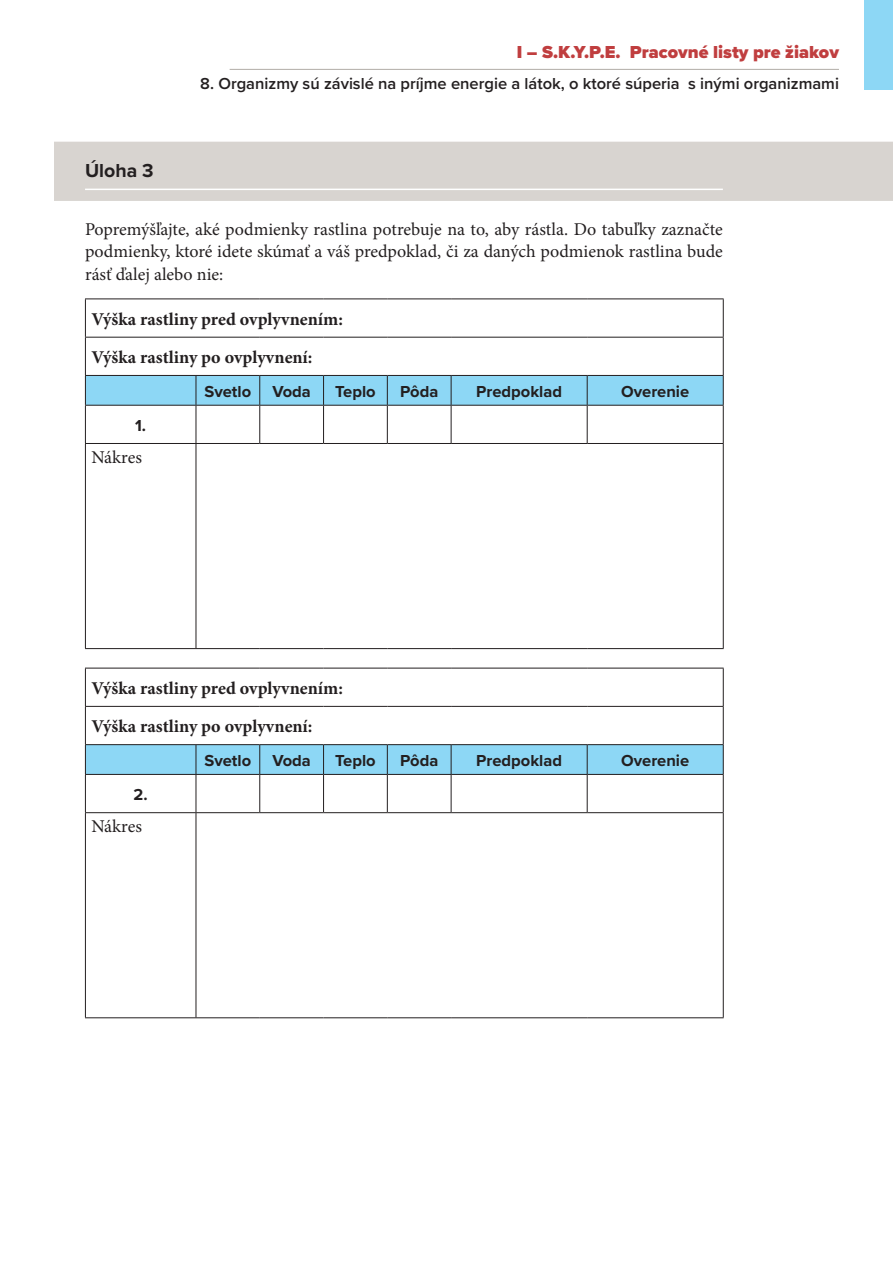
<style>
.page{position:relative;width:893px;height:1263px;background:#fff}
.page>*{position:absolute;margin:0;border:0;box-sizing:border-box;transform-origin:0 0}
.t1{font:700 19.5px "Proxima Nova";color:#231f20}
.t2{font:18px/22.5px "Minion Pro";color:#231f20;text-align:justify}
.t3{font:700 18px/38.2px "Minion Pro";color:#231f20}
.t4{font:900 18px "Proxima Nova";color:#c03e3f}
.t5{font:700 16.5px "Proxima Nova";color:#231f20}
.t6{font:600 16.5px "Proxima Nova";color:#231f20}
</style>
<div class="page">
<hr style="left:230px;top:69px;width:609px;height:1px;background:#b1ada7">
<div style="left:864px;top:0;width:29px;height:89px;background:#8dd7f5"></div>
<div style="left:54px;top:142px;width:839px;height:59px;background:#d8d4d0"></div>
<hr style="left:85px;top:189px;width:638px;height:1px;background:#fff">
<hr style="left:85px;top:298px;width:111px;height:1px;background:#231f20">
<hr style="left:85px;top:299px;width:1px;height:38px;background:#231f20">
<hr style="left:196px;top:298px;width:64px;height:1px;background:#231f20">
<hr style="left:260px;top:298px;width:64px;height:1px;background:#231f20">
<hr style="left:324px;top:298px;width:63px;height:1px;background:#231f20">
<hr style="left:387px;top:298px;width:64px;height:1px;background:#231f20">
<hr style="left:451px;top:298px;width:136px;height:1px;background:#231f20">
<hr style="left:587px;top:298px;width:137px;height:1px;background:#231f20">
<hr style="left:723px;top:299px;width:1px;height:38px;background:#231f20">
<hr style="left:85px;top:337px;width:111px;height:1px;background:#231f20">
<hr style="left:85px;top:338px;width:1px;height:37px;background:#231f20">
<hr style="left:196px;top:337px;width:64px;height:1px;background:#231f20">
<hr style="left:260px;top:337px;width:64px;height:1px;background:#231f20">
<hr style="left:324px;top:337px;width:63px;height:1px;background:#231f20">
<hr style="left:387px;top:337px;width:64px;height:1px;background:#231f20">
<hr style="left:451px;top:337px;width:136px;height:1px;background:#231f20">
<hr style="left:587px;top:337px;width:137px;height:1px;background:#231f20">
<hr style="left:723px;top:338px;width:1px;height:37px;background:#231f20">
<svg style="left:85px;top:375px;width:639px;height:30px;background:#87cde9"></svg>
<hr style="left:85px;top:405px;width:111px;height:1px;background:#231f20">
<hr style="left:85px;top:406px;width:1px;height:37px;background:#231f20">
<hr style="left:196px;top:405px;width:64px;height:1px;background:#231f20">
<hr style="left:196px;top:406px;width:1px;height:37px;background:#231f20">
<hr style="left:260px;top:405px;width:64px;height:1px;background:#231f20">
<hr style="left:259px;top:406px;width:1px;height:37px;background:#231f20">
<hr style="left:324px;top:405px;width:63px;height:1px;background:#231f20">
<hr style="left:323px;top:406px;width:1px;height:37px;background:#231f20">
<hr style="left:387px;top:405px;width:64px;height:1px;background:#231f20">
<hr style="left:387px;top:406px;width:1px;height:37px;background:#231f20">
<hr style="left:451px;top:405px;width:136px;height:1px;background:#231f20">
<hr style="left:451px;top:406px;width:1px;height:37px;background:#231f20">
<hr style="left:587px;top:405px;width:137px;height:1px;background:#231f20">
<hr style="left:587px;top:406px;width:1px;height:37px;background:#231f20">
<hr style="left:723px;top:406px;width:1px;height:37px;background:#231f20">
<hr style="left:85px;top:443px;width:111px;height:1px;background:#231f20">
<hr style="left:85px;top:444px;width:1px;height:204px;background:#231f20">
<hr style="left:196px;top:443px;width:64px;height:1px;background:#231f20">
<hr style="left:196px;top:444px;width:1px;height:204px;background:#231f20">
<hr style="left:260px;top:443px;width:64px;height:1px;background:#231f20">
<hr style="left:324px;top:443px;width:63px;height:1px;background:#231f20">
<hr style="left:387px;top:443px;width:64px;height:1px;background:#231f20">
<hr style="left:451px;top:443px;width:136px;height:1px;background:#231f20">
<hr style="left:587px;top:443px;width:137px;height:1px;background:#231f20">
<hr style="left:723px;top:444px;width:1px;height:204px;background:#231f20">
<hr style="left:85px;top:648px;width:111px;height:1px;background:#231f20">
<hr style="left:196px;top:648px;width:64px;height:1px;background:#231f20">
<hr style="left:260px;top:648px;width:64px;height:1px;background:#231f20">
<hr style="left:324px;top:648px;width:63px;height:1px;background:#231f20">
<hr style="left:387px;top:648px;width:64px;height:1px;background:#231f20">
<hr style="left:451px;top:648px;width:136px;height:1px;background:#231f20">
<hr style="left:587px;top:648px;width:137px;height:1px;background:#231f20">
<hr style="left:85px;top:668px;width:111px;height:1px;background:#231f20">
<hr style="left:85px;top:668px;width:1px;height:38px;background:#231f20">
<hr style="left:196px;top:668px;width:64px;height:1px;background:#231f20">
<hr style="left:260px;top:668px;width:64px;height:1px;background:#231f20">
<hr style="left:324px;top:668px;width:63px;height:1px;background:#231f20">
<hr style="left:387px;top:668px;width:64px;height:1px;background:#231f20">
<hr style="left:451px;top:668px;width:136px;height:1px;background:#231f20">
<hr style="left:587px;top:668px;width:137px;height:1px;background:#231f20">
<hr style="left:723px;top:668px;width:1px;height:38px;background:#231f20">
<hr style="left:85px;top:706px;width:111px;height:1px;background:#231f20">
<hr style="left:85px;top:707px;width:1px;height:37px;background:#231f20">
<hr style="left:196px;top:706px;width:64px;height:1px;background:#231f20">
<hr style="left:260px;top:706px;width:64px;height:1px;background:#231f20">
<hr style="left:324px;top:706px;width:63px;height:1px;background:#231f20">
<hr style="left:387px;top:706px;width:64px;height:1px;background:#231f20">
<hr style="left:451px;top:706px;width:136px;height:1px;background:#231f20">
<hr style="left:587px;top:706px;width:137px;height:1px;background:#231f20">
<hr style="left:723px;top:707px;width:1px;height:37px;background:#231f20">
<hr style="left:85px;top:744px;width:111px;height:1px;background:#231f20">
<hr style="left:196px;top:744px;width:64px;height:1px;background:#231f20">
<hr style="left:260px;top:744px;width:64px;height:1px;background:#231f20">
<hr style="left:324px;top:744px;width:63px;height:1px;background:#231f20">
<hr style="left:387px;top:744px;width:64px;height:1px;background:#231f20">
<hr style="left:451px;top:744px;width:136px;height:1px;background:#231f20">
<hr style="left:587px;top:744px;width:137px;height:1px;background:#231f20">
<svg style="left:85px;top:745px;width:639px;height:29px;background:#8ad3f0"></svg>
<hr style="left:85px;top:774px;width:111px;height:1px;background:#231f20">
<hr style="left:85px;top:775px;width:1px;height:37px;background:#231f20">
<hr style="left:196px;top:774px;width:64px;height:1px;background:#231f20">
<hr style="left:196px;top:775px;width:1px;height:37px;background:#231f20">
<hr style="left:260px;top:774px;width:64px;height:1px;background:#231f20">
<hr style="left:259px;top:775px;width:1px;height:37px;background:#231f20">
<hr style="left:324px;top:774px;width:63px;height:1px;background:#231f20">
<hr style="left:323px;top:775px;width:1px;height:37px;background:#231f20">
<hr style="left:387px;top:774px;width:64px;height:1px;background:#231f20">
<hr style="left:387px;top:775px;width:1px;height:37px;background:#231f20">
<hr style="left:451px;top:774px;width:136px;height:1px;background:#231f20">
<hr style="left:451px;top:775px;width:1px;height:37px;background:#231f20">
<hr style="left:587px;top:774px;width:137px;height:1px;background:#231f20">
<hr style="left:587px;top:775px;width:1px;height:37px;background:#231f20">
<hr style="left:723px;top:775px;width:1px;height:37px;background:#231f20">
<hr style="left:85px;top:812px;width:111px;height:1px;background:#231f20">
<hr style="left:85px;top:813px;width:1px;height:204px;background:#231f20">
<hr style="left:196px;top:812px;width:64px;height:1px;background:#231f20">
<hr style="left:196px;top:813px;width:1px;height:204px;background:#231f20">
<hr style="left:260px;top:812px;width:64px;height:1px;background:#231f20">
<hr style="left:324px;top:812px;width:63px;height:1px;background:#231f20">
<hr style="left:387px;top:812px;width:64px;height:1px;background:#231f20">
<hr style="left:451px;top:812px;width:136px;height:1px;background:#231f20">
<hr style="left:587px;top:812px;width:137px;height:1px;background:#231f20">
<hr style="left:723px;top:813px;width:1px;height:204px;background:#231f20">
<hr style="left:85px;top:1017px;width:111px;height:1px;background:#231f20">
<hr style="left:196px;top:1017px;width:64px;height:1px;background:#231f20">
<hr style="left:260px;top:1017px;width:64px;height:1px;background:#231f20">
<hr style="left:324px;top:1017px;width:63px;height:1px;background:#231f20">
<hr style="left:387px;top:1017px;width:64px;height:1px;background:#231f20">
<hr style="left:451px;top:1017px;width:136px;height:1px;background:#231f20">
<hr style="left:587px;top:1017px;width:137px;height:1px;background:#231f20">
<p class="t1" style="left:85px;top:156px;width:70px">Úloha 3</p>
<p class="t4" style="left:517px;top:38px;width:324px">I – S.K.Y.P.E. Pracovné listy pre žiakov</p>
<p class="t6" style="left:200px;top:71px;width:640px">8. Organizmy sú závislé na príjme energie a látok, o ktoré súperia s inými organizmami</p>
<p class="t2" style="left:85px;top:218px;width:639px">Popremýšľajte, aké podmienky rastlina potrebuje na to, aby rástla. Do tabuľky zaznačte podmienky, ktoré idete skúmať a váš predpoklad, či za daných podmienok rastlina bude rásť ďalej alebo nie:</p>
<p class="t3" style="left:91px;top:299px;width:253px">Výška rastliny pred ovplyvnením:<br>Výška rastliny po ovplyvnení:</p>
<p class="t5" style="left:205px;top:379px;width:48px">Svetlo</p>
<p class="t5" style="left:272px;top:379px;width:40px">Voda</p>
<p class="t5" style="left:335px;top:379px;width:42px">Teplo</p>
<p class="t5" style="left:400px;top:379px;width:40px">Pôda</p>
<p class="t5" style="left:476px;top:379px;width:87px">Predpoklad</p>
<p class="t5" style="left:621px;top:379px;width:70px">Overenie</p>
<p class="t5" style="left:135px;top:413px;width:13px">1.</p>
<p class="t2" style="left:91px;top:446px;width:52px">Nákres</p>
<p class="t3" style="left:91px;top:669px;width:253px">Výška rastliny pred ovplyvnením:<br>Výška rastliny po ovplyvnení:</p>
<p class="t5" style="left:205px;top:748px;width:48px">Svetlo</p>
<p class="t5" style="left:272px;top:748px;width:40px">Voda</p>
<p class="t5" style="left:335px;top:748px;width:42px">Teplo</p>
<p class="t5" style="left:400px;top:748px;width:40px">Pôda</p>
<p class="t5" style="left:476px;top:748px;width:87px">Predpoklad</p>
<p class="t5" style="left:621px;top:748px;width:70px">Overenie</p>
<p class="t5" style="left:134px;top:782px;width:16px">2.</p>
<p class="t2" style="left:91px;top:815px;width:52px">Nákres</p>
</div>
